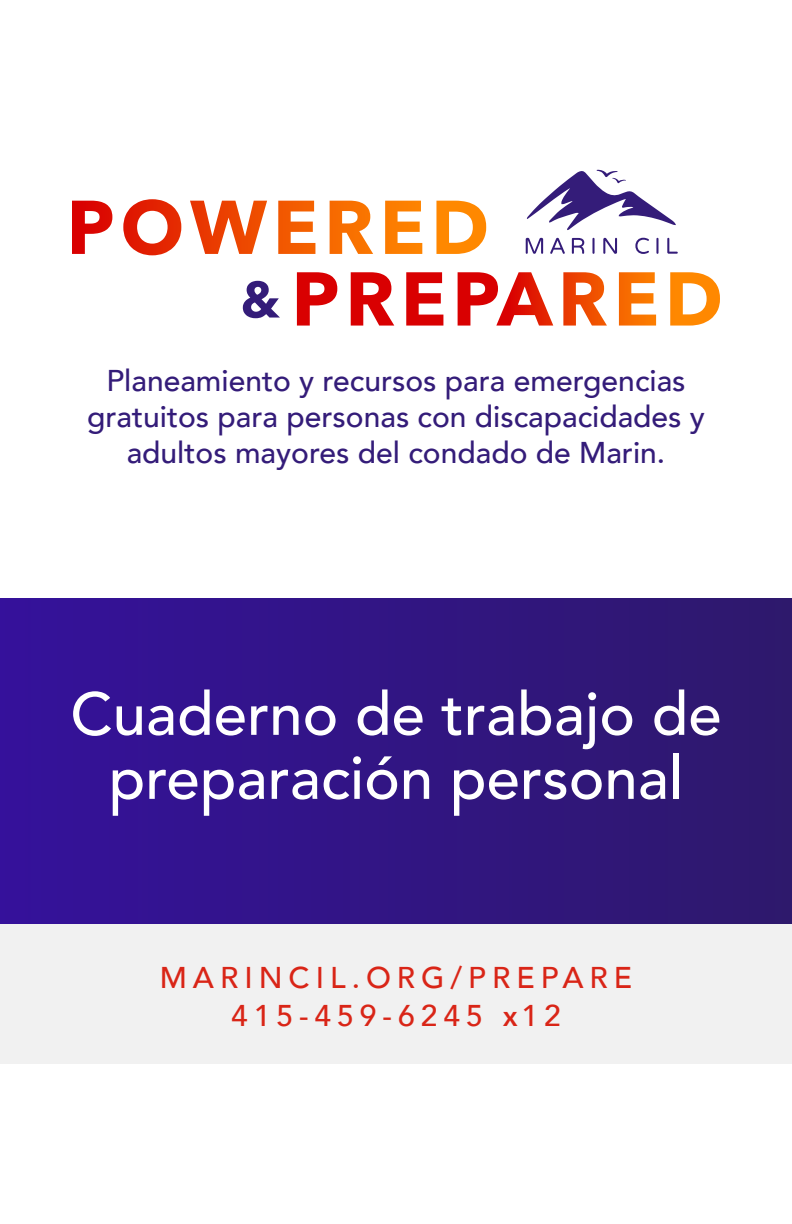
<style>
.page{position:relative;width:792px;height:1224px;background:#fff}
.page>*{position:absolute;margin:0;border:0;box-sizing:border-box;transform-origin:0 0}
.t1{font:500 60px/64px "Avenir";color:#fff;text-align:center}
.t2{font:500 30px/36px "Avenir";color:#341c79;text-align:center}
.t3{font:500 30px/38px "Avenir";letter-spacing:.2em;color:#d92517;text-align:center}
.s1{font-weight:900;font-size:20px}
</style>
<div class="page">
<div style="left:0;top:924px;width:792px;height:139px;background:#f1f1f1"></div>
<div style="left:0;top:599px;width:792px;height:325px;background:linear-gradient(to right,#35119b,#2e196c)"></div>
<svg style="left:72px;top:201px;width:40px;height:53px"></svg>
<svg style="left:123px;top:199px;width:58px;height:56px"></svg>
<svg style="left:190px;top:201px;width:77px;height:53px"></svg>
<svg style="left:278px;top:201px;width:37px;height:53px"></svg>
<svg style="left:330px;top:201px;width:43px;height:53px"></svg>
<svg style="left:385px;top:201px;width:37px;height:53px"></svg>
<svg style="left:436px;top:201px;width:50px;height:53px"></svg>
<svg style="left:526px;top:238px;width:17px;height:16px"></svg>
<svg style="left:550px;top:238px;width:15px;height:16px"></svg>
<svg style="left:572px;top:238px;width:12px;height:16px"></svg>
<hr style="left:592px;top:238px;width:3px;height:16px;background:#341c79">
<svg style="left:603px;top:238px;width:14px;height:16px"></svg>
<svg style="left:635px;top:238px;width:14px;height:16px"></svg>
<hr style="left:656px;top:238px;width:3px;height:16px;background:#341c79">
<svg style="left:667px;top:238px;width:11px;height:16px"></svg>
<svg style="left:527px;top:169px;width:149px;height:61px"></svg>
<svg style="left:563px;top:272px;width:44px;height:54px"></svg>
<svg style="left:619px;top:272px;width:37px;height:54px"></svg>
<svg style="left:670px;top:272px;width:50px;height:54px"></svg>
<svg style="left:297px;top:272px;width:40px;height:54px"></svg>
<svg style="left:351px;top:272px;width:43px;height:54px"></svg>
<svg style="left:406px;top:272px;width:37px;height:54px"></svg>
<svg style="left:458px;top:272px;width:95px;height:54px"></svg>
<svg style="left:243px;top:281px;width:37px;height:37px"></svg>
<p class="t2" style="left:87px;top:361px;width:619px">Planeamiento y recursos para emergencias gratuitos para personas con discapacidades y adultos mayores del condado de Marin.</p>
<h1 class="t1" style="left:70px;top:679px;width:653px">Cuaderno de trabajo de preparación personal</h1>
<p class="t3" style="left:160px;top:957px;width:474px">MARINCIL.ORG/PREPARE<br>415-459-6245 <span class="s1">X</span>12</p>
</div>
